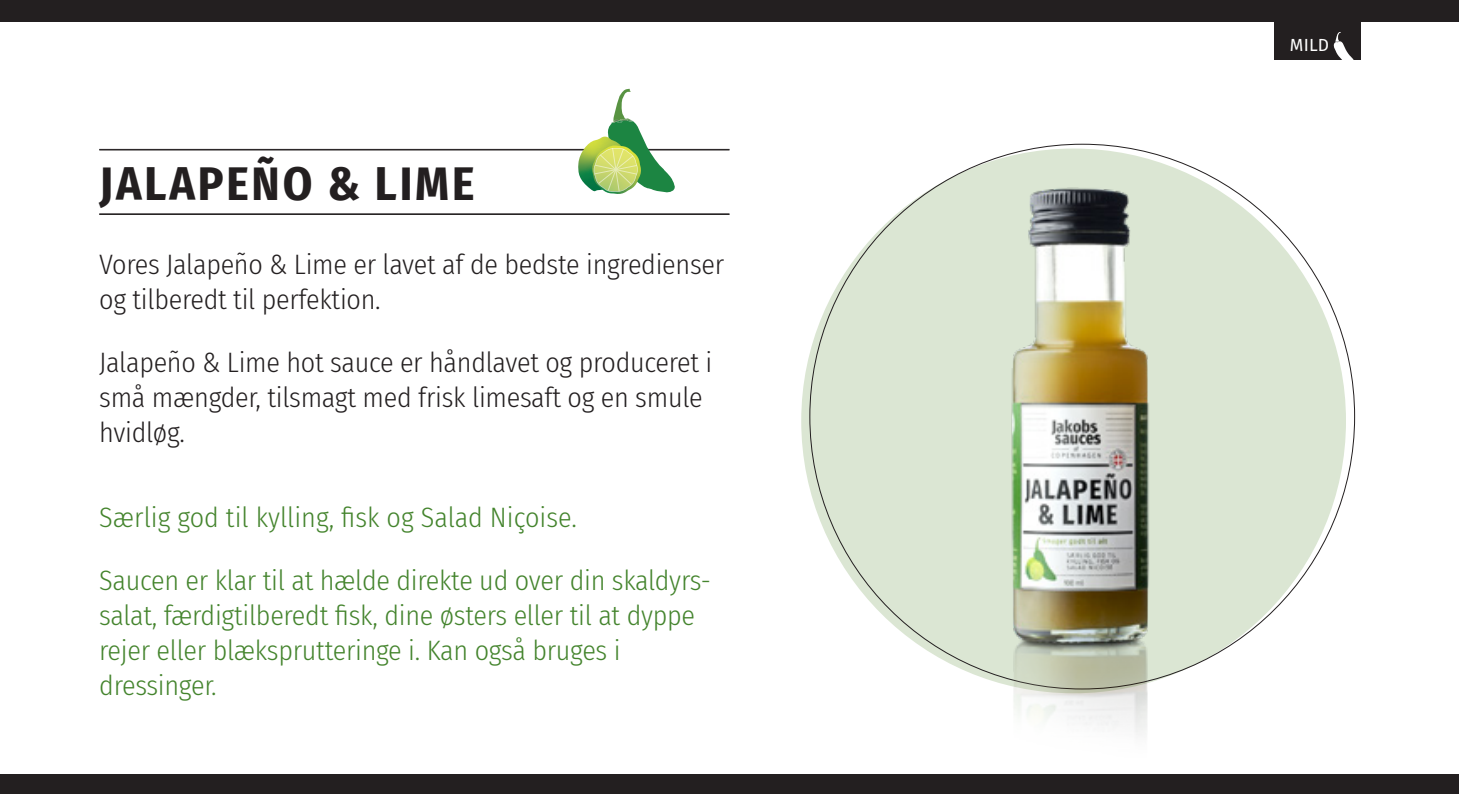
<style>
.page{position:relative;width:1459px;height:794px;background:#fff}
.page>*{position:absolute;margin:0;border:0;box-sizing:border-box;transform-origin:0 0}
.t1{font:700 47.25px "Fira Sans Condensed";letter-spacing:.06em;color:#231f20}
.t2{font:300 28px/35px "Fira Sans Condensed";letter-spacing:-.01em;color:#44842d}
.t3{font:300 28px/35px "Fira Sans Condensed";letter-spacing:-.01em;color:#231f20}
.t4{font:17.5px "Fira Sans";color:#fff}
</style>
<div class="page">
<hr style="left:99px;top:149px;width:630px;height:2px;background:#231f20">
<hr style="left:99px;top:213px;width:630px;height:1px;background:#231f20">
<hr style="left:99px;top:214px;width:630px;height:1px;background:#231f20">
<svg style="left:577px;top:89px;width:98px;height:105px"></svg>
<div style="left:1273px;top:0;width:87px;height:60px;background:#231f20"></div>
<svg style="left:1338px;top:32px;width:16px;height:28px"></svg>
<div style="left:0;top:774px;width:1458px;height:20px;background:#231f20"></div>
<div style="left:0;top:0;width:1458px;height:21px;background:#231f20"></div>
<img style="left:822px;top:29px;width:516px;height:706px">
<p class="t1" style="left:99px;top:144px;width:376px">JALAPEÑO &amp; LIME</p>
<p class="t3" style="left:99px;top:247px;width:626px">Vores Jalapeño &amp; Lime er lavet af de bedste ingredienser og tilberedt til perfektion.</p>
<p class="t3" style="left:99px;top:345px;width:614px">Jalapeño &amp; Lime hot sauce er håndlavet og produceret i små mængder, tilsmagt med frisk limesaft og en smule hvidløg.</p>
<p class="t2" style="left:99px;top:500px;width:479px">Særlig god til kylling, fisk og Salad Niçoise.</p>
<p class="t2" style="left:99px;top:563px;width:613px">Saucen er klar til at hælde direkte ud over din skaldyrs&shy;salat, færdigtilberedt fisk, dine østers eller til at dyppe rejer eller blæksprutteringe i. Kan også bruges i dressinger.</p>
<p class="t4" style="left:1289px;top:32px;width:41px">MILD</p>
</div>
